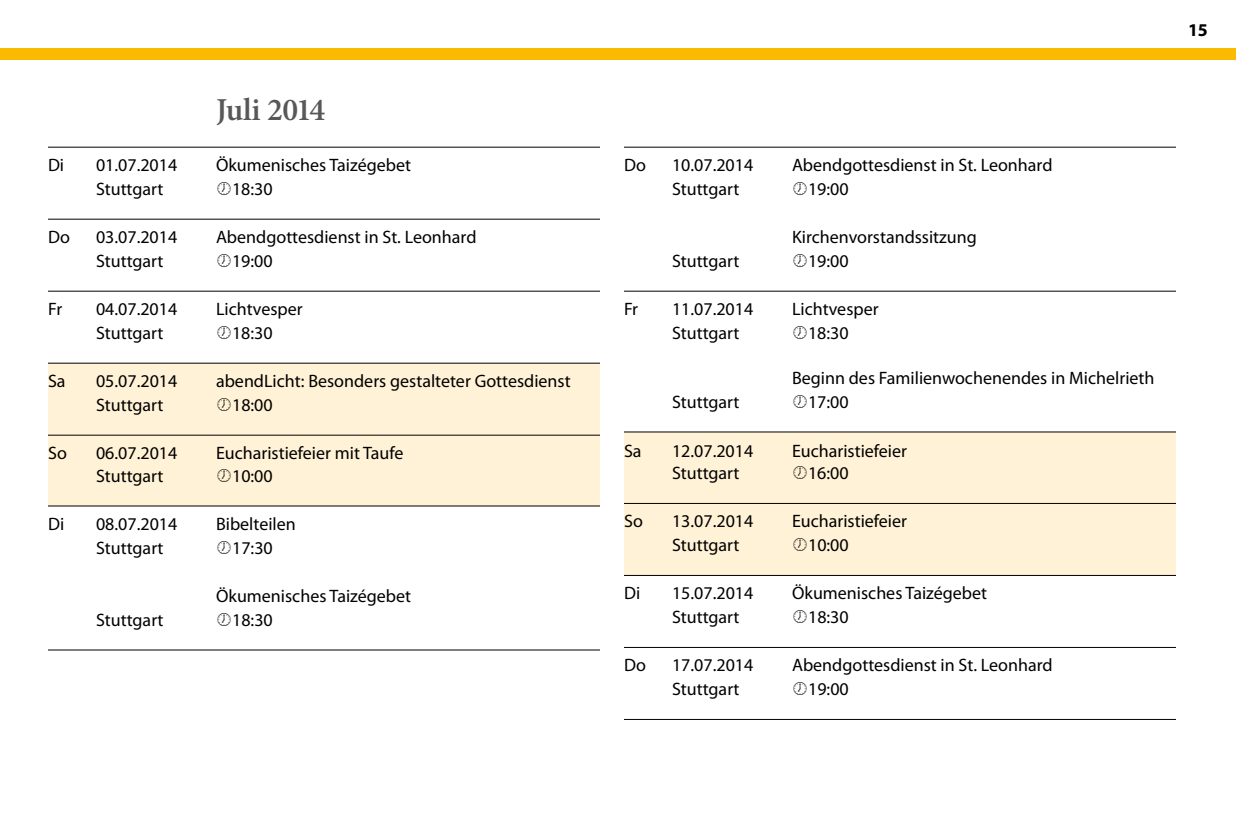
<style>
.page{position:relative;width:1236px;height:840px;background:#fff}
.page>*{position:absolute;margin:0;border:0;box-sizing:border-box;transform-origin:0 0}
.t1{font:600 32px "Minion Pro";letter-spacing:-.03em;color:#58585a}
.t2{font:18px "Myriad Pro";color:#000}
.t3{font:700 18px "Myriad Pro";color:#000}
</style>
<div class="page">
<div style="left:0;top:48px;width:1236px;height:12px;background:#faba00"></div>
<div style="left:624px;top:433px;width:552px;height:142px;background:#fff2d6"></div>
<hr style="left:624px;top:147px;width:48px;height:1px;background:#000">
<hr style="left:672px;top:147px;width:120px;height:1px;background:#000">
<hr style="left:792px;top:147px;width:384px;height:1px;background:#000">
<hr style="left:624px;top:291px;width:48px;height:1px;background:#000">
<hr style="left:672px;top:291px;width:120px;height:1px;background:#000">
<hr style="left:792px;top:291px;width:384px;height:1px;background:#000">
<hr style="left:624px;top:432px;width:48px;height:1px;background:#000">
<hr style="left:672px;top:432px;width:120px;height:1px;background:#000">
<hr style="left:792px;top:432px;width:384px;height:1px;background:#000">
<hr style="left:624px;top:503px;width:48px;height:1px;background:#000">
<hr style="left:672px;top:503px;width:120px;height:1px;background:#000">
<hr style="left:792px;top:503px;width:384px;height:1px;background:#000">
<hr style="left:624px;top:575px;width:48px;height:1px;background:#000">
<hr style="left:672px;top:575px;width:120px;height:1px;background:#000">
<hr style="left:792px;top:575px;width:384px;height:1px;background:#000">
<hr style="left:624px;top:647px;width:48px;height:1px;background:#000">
<hr style="left:672px;top:647px;width:120px;height:1px;background:#000">
<hr style="left:792px;top:647px;width:384px;height:1px;background:#000">
<hr style="left:624px;top:719px;width:48px;height:1px;background:#000">
<hr style="left:672px;top:719px;width:120px;height:1px;background:#000">
<hr style="left:792px;top:719px;width:384px;height:1px;background:#000">
<div style="left:48px;top:364px;width:552px;height:142px;background:#fff2d6"></div>
<hr style="left:48px;top:147px;width:48px;height:1px;background:#000">
<hr style="left:96px;top:147px;width:120px;height:1px;background:#000">
<hr style="left:216px;top:147px;width:384px;height:1px;background:#000">
<hr style="left:48px;top:219px;width:48px;height:1px;background:#000">
<hr style="left:96px;top:219px;width:120px;height:1px;background:#000">
<hr style="left:216px;top:219px;width:384px;height:1px;background:#000">
<hr style="left:48px;top:291px;width:48px;height:1px;background:#000">
<hr style="left:96px;top:291px;width:120px;height:1px;background:#000">
<hr style="left:216px;top:291px;width:384px;height:1px;background:#000">
<hr style="left:48px;top:363px;width:48px;height:1px;background:#000">
<hr style="left:96px;top:363px;width:120px;height:1px;background:#000">
<hr style="left:216px;top:363px;width:384px;height:1px;background:#000">
<hr style="left:48px;top:435px;width:48px;height:1px;background:#000">
<hr style="left:96px;top:435px;width:120px;height:1px;background:#000">
<hr style="left:216px;top:435px;width:384px;height:1px;background:#000">
<hr style="left:48px;top:506px;width:48px;height:1px;background:#000">
<hr style="left:96px;top:506px;width:120px;height:1px;background:#000">
<hr style="left:216px;top:506px;width:384px;height:1px;background:#000">
<hr style="left:48px;top:650px;width:48px;height:1px;background:#000">
<hr style="left:96px;top:650px;width:120px;height:1px;background:#000">
<hr style="left:216px;top:650px;width:384px;height:1px;background:#000">
<svg style="left:794px;top:466px;width:13px;height:13px"></svg>
<svg style="left:794px;top:538px;width:13px;height:13px"></svg>
<svg style="left:218px;top:398px;width:13px;height:13px"></svg>
<svg style="left:218px;top:469px;width:13px;height:13px"></svg>
<h1 class="t1" style="left:216px;top:88px;width:111px">Juli 2014</h1>
<p class="t2" style="left:48px;top:154px;width:18px">Di</p>
<p class="t2" style="left:96px;top:154px;width:83px">01.07.2014</p>
<p class="t2" style="left:216px;top:154px;width:197px">Ökumenisches Taizégebet</p>
<p class="t2" style="left:96px;top:178px;width:69px">Stuttgart</p>
<p class="t2" style="left:232px;top:178px;width:42px">18:30</p>
<p class="t2" style="left:48px;top:226px;width:23px">Do</p>
<p class="t2" style="left:96px;top:226px;width:83px">03.07.2014</p>
<p class="t2" style="left:216px;top:226px;width:262px">Abendgottesdienst in St. Leonhard</p>
<p class="t2" style="left:96px;top:250px;width:69px">Stuttgart</p>
<p class="t2" style="left:232px;top:250px;width:42px">19:00</p>
<p class="t2" style="left:48px;top:298px;width:16px">Fr</p>
<p class="t2" style="left:96px;top:298px;width:83px">04.07.2014</p>
<p class="t2" style="left:216px;top:298px;width:88px">Lichtvesper</p>
<p class="t2" style="left:96px;top:322px;width:69px">Stuttgart</p>
<p class="t2" style="left:232px;top:322px;width:42px">18:30</p>
<p class="t2" style="left:48px;top:370px;width:19px">Sa</p>
<p class="t2" style="left:96px;top:370px;width:83px">05.07.2014</p>
<p class="t2" style="left:216px;top:370px;width:356px">abendLicht: Besonders gestalteter Gottesdienst</p>
<p class="t2" style="left:96px;top:394px;width:69px">Stuttgart</p>
<p class="t2" style="left:232px;top:394px;width:42px">18:00</p>
<p class="t2" style="left:48px;top:442px;width:20px">So</p>
<p class="t2" style="left:96px;top:442px;width:83px">06.07.2014</p>
<p class="t2" style="left:216px;top:442px;width:189px">Eucharistiefeier mit Taufe</p>
<p class="t2" style="left:96px;top:465px;width:69px">Stuttgart</p>
<p class="t2" style="left:232px;top:465px;width:42px">10:00</p>
<p class="t2" style="left:48px;top:513px;width:18px">Di</p>
<p class="t2" style="left:96px;top:513px;width:83px">08.07.2014</p>
<p class="t2" style="left:216px;top:513px;width:81px">Bibelteilen</p>
<p class="t2" style="left:96px;top:537px;width:69px">Stuttgart</p>
<p class="t2" style="left:232px;top:537px;width:42px">17:30</p>
<p class="t2" style="left:216px;top:585px;width:197px">Ökumenisches Taizégebet</p>
<p class="t2" style="left:96px;top:609px;width:69px">Stuttgart</p>
<p class="t2" style="left:232px;top:609px;width:42px">18:30</p>
<p class="t3" style="left:1188px;top:18px;width:21px">15</p>
<p class="t2" style="left:624px;top:154px;width:23px">Do</p>
<p class="t2" style="left:672px;top:154px;width:83px">10.07.2014</p>
<p class="t2" style="left:792px;top:154px;width:262px">Abendgottesdienst in St. Leonhard</p>
<p class="t2" style="left:672px;top:178px;width:69px">Stuttgart</p>
<p class="t2" style="left:808px;top:178px;width:42px">19:00</p>
<p class="t2" style="left:792px;top:226px;width:186px">Kirchenvorstandssitzung</p>
<p class="t2" style="left:672px;top:250px;width:69px">Stuttgart</p>
<p class="t2" style="left:808px;top:250px;width:42px">19:00</p>
<p class="t2" style="left:624px;top:298px;width:16px">Fr</p>
<p class="t2" style="left:672px;top:298px;width:83px">11.07.2014</p>
<p class="t2" style="left:792px;top:298px;width:88px">Lichtvesper</p>
<p class="t2" style="left:672px;top:322px;width:69px">Stuttgart</p>
<p class="t2" style="left:808px;top:322px;width:42px">18:30</p>
<p class="t2" style="left:792px;top:367px;width:364px">Beginn des Familienwochenendes in Michelrieth</p>
<p class="t2" style="left:672px;top:391px;width:69px">Stuttgart</p>
<p class="t2" style="left:808px;top:391px;width:42px">17:00</p>
<p class="t2" style="left:624px;top:440px;width:19px">Sa</p>
<p class="t2" style="left:672px;top:440px;width:83px">12.07.2014</p>
<p class="t2" style="left:792px;top:440px;width:117px">Eucharistiefeier</p>
<p class="t2" style="left:672px;top:462px;width:69px">Stuttgart</p>
<p class="t2" style="left:808px;top:462px;width:42px">16:00</p>
<p class="t2" style="left:624px;top:510px;width:20px">So</p>
<p class="t2" style="left:672px;top:510px;width:83px">13.07.2014</p>
<p class="t2" style="left:792px;top:510px;width:117px">Eucharistiefeier</p>
<p class="t2" style="left:672px;top:534px;width:69px">Stuttgart</p>
<p class="t2" style="left:808px;top:534px;width:42px">10:00</p>
<p class="t2" style="left:624px;top:582px;width:18px">Di</p>
<p class="t2" style="left:672px;top:582px;width:83px">15.07.2014</p>
<p class="t2" style="left:792px;top:582px;width:197px">Ökumenisches Taizégebet</p>
<p class="t2" style="left:672px;top:606px;width:69px">Stuttgart</p>
<p class="t2" style="left:808px;top:606px;width:42px">18:30</p>
<p class="t2" style="left:624px;top:654px;width:23px">Do</p>
<p class="t2" style="left:672px;top:654px;width:83px">17.07.2014</p>
<p class="t2" style="left:792px;top:654px;width:262px">Abendgottesdienst in St. Leonhard</p>
<p class="t2" style="left:672px;top:678px;width:69px">Stuttgart</p>
<p class="t2" style="left:808px;top:678px;width:42px">19:00</p>
</div>
